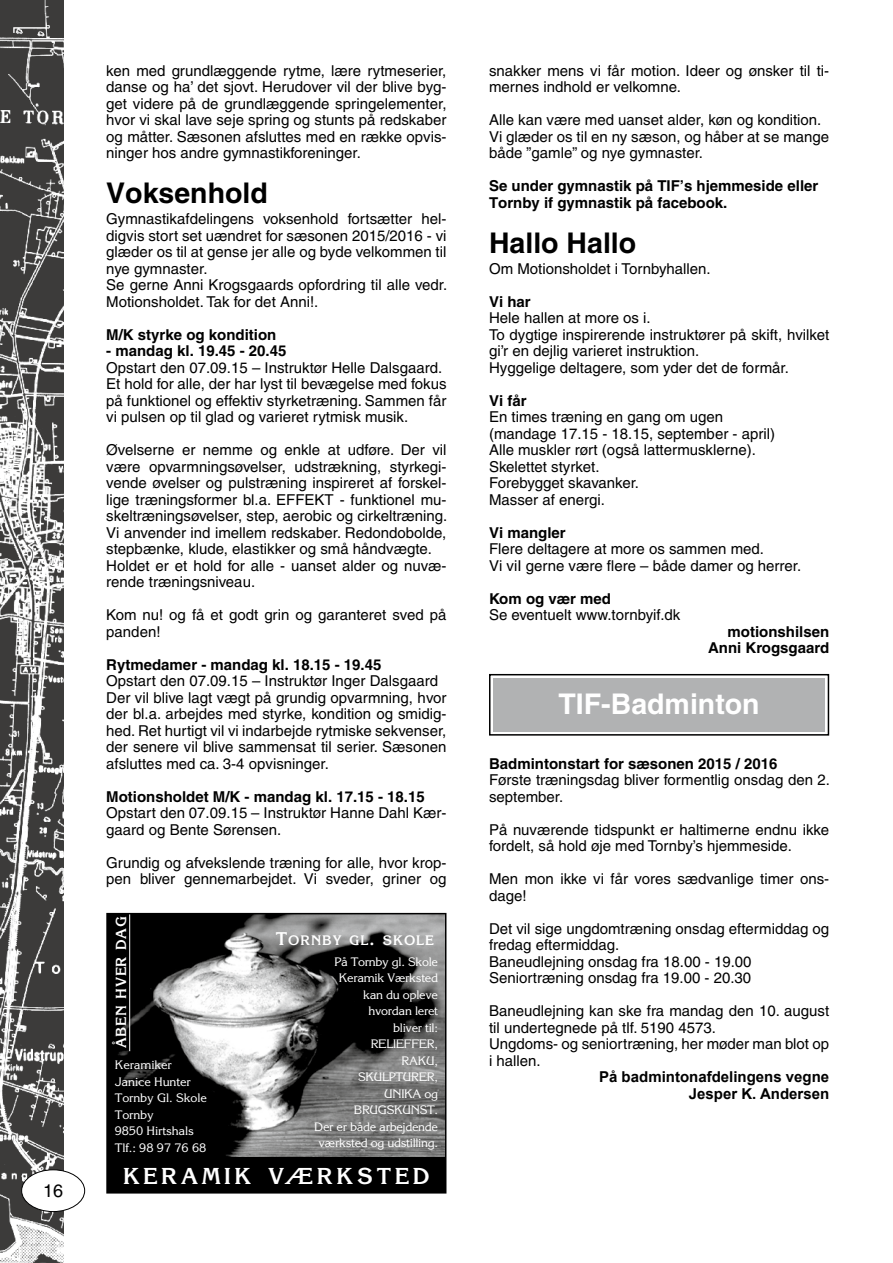
<style>
.page{position:relative;width:893px;height:1263px;background:#fff}
.page>*{position:absolute;margin:0;border:0;box-sizing:border-box;transform-origin:0 0}
.t1{font:700 28.5px "Helvetica";color:#000}
.t2{font:700 28.5px "Helvetica";color:#fff}
.t3{font:700 22.5px "Korinna";letter-spacing:.16em;color:#fff}
.t4{font:18px "Helvetica";color:#000}
.t5{font:15px/16.5px "Helvetica";color:#000}
.t6{font:700 15px/16.5px "Helvetica";color:#000}
.t7{font:700 15px/16.5px "Arial";color:#000;text-align:right}
.t8{font:700 14.25px "Korinna";letter-spacing:.05em;color:#fff}
.t9{font:700 13.5px "Korinna";letter-spacing:.065em;color:#fff}
.t10{font:12px/16.5px "Korinna";letter-spacing:-.025em;color:#fff;text-align:right}
.s1{font-size:18px}
</style>
<div class="page">
<img style="left:0;top:0;width:64px;height:1263px">
<div style="left:22px;top:1170px;width:63px;height:41px;background:#fff;border-radius:50%"></div>
<div style="left:21px;top:1169px;width:64px;height:43px;border:1px solid #000;border-radius:50%"></div>
<svg style="left:493px;top:731px;width:332px;height:1px"></svg>
<div style="left:489px;top:674px;width:340px;height:62px;border:2px solid #000"></div>
<div style="left:493px;top:678px;width:332px;height:53px;background:#b1b2b3"></div>
<img style="left:109px;top:916px;width:334px;height:241px">
<div style="left:107px;top:1157px;width:339px;height:36px;background:#000"></div>
<hr style="left:129px;top:914px;width:1px;height:137px;background:#fff">
<div style="left:106px;top:913px;width:340px;height:280px;border:2px solid #000"></div>
<p class="t4" style="left:43px;top:1180px;width:22px">16</p>
<p class="t5" style="left:106px;top:62px;width:342px;text-align:justify">ken med grundlæggende rytme, lære rytmeserier, danse og ha’ det sjovt. Herudover vil der blive byg&shy;get videre på de grundlæggende springelementer, hvor vi skal lave seje spring og stunts på redskaber og måtter. Sæsonen afsluttes med en række opvis&shy;ninger hos andre gymnastikforeninger.</p>
<h1 class="t1" style="left:106px;top:176px;width:163px">Voksenhold</h1>
<p class="t5" style="left:106px;top:210px;width:343px">Gymnastikafdelingens voksenhold fortsætter hel&shy;digvis stort set uændret for sæsonen 2015/2016 - vi glæder os til at gense jer alle og byde velkommen til nye gymnaster.<br>Se gerne Anni Krogsgaards opfordring til alle vedr.<br>Motionsholdet. Tak for det Anni!.</p>
<p class="t6" style="left:106px;top:326px;width:172px">M/K styrke og kondition</p>
<p class="t6" style="left:106px;top:342px;width:182px">- mandag kl. 19.45 - 20.45</p>
<p class="t5" style="left:106px;top:359px;width:342px">Opstart den 07.09.15 – Instruktør Helle Dalsgaard.<br>Et hold for alle, der har lyst til bevægelse med fokus på funktionel og effektiv styrketræning. Sammen får vi pulsen op til glad og varieret rytmisk musik.</p>
<p class="t5" style="left:106px;top:441px;width:343px">Øvelserne er nemme og enkle at udføre. Der vil være opvarmningsøvelser, udstrækning, styrkegi&shy;vende øvelser og pulstræning inspireret af forskel&shy;lige træningsformer bl.a. EFFEKT - funktionel mu&shy;skeltræningsøvelser, step, aerobic og cirkeltræning.<br>Vi anvender ind imellem redskaber. Redondobolde, stepbænke, klude, elastikker og små håndvægte.<br>Holdet er et hold for alle - uanset alder og nuvæ&shy;rende træningsniveau.</p>
<p class="t5" style="left:106px;top:606px;width:342px">Kom nu! og få et godt grin og garanteret sved på panden!</p>
<p class="t6" style="left:106px;top:656px;width:277px">Rytmedamer - mandag kl. 18.15 - 19.45</p>
<p class="t5" style="left:106px;top:672px;width:342px">Opstart den 07.09.15 – Instruktør Inger Dalsgaard Der vil blive lagt vægt på grundig opvarmning, hvor der bl.a. arbejdes med styrke, kondition og smidig&shy;hed. Ret hurtigt vil vi indarbejde rytmiske sekvenser, der senere vil blive sammensat til serier. Sæsonen afsluttes med ca. 3-4 opvisninger.</p>
<p class="t6" style="left:106px;top:788px;width:320px">Motionsholdet M/K - mandag kl. 17.15 - 18.15</p>
<p class="t5" style="left:106px;top:804px;width:342px">Opstart den 07.09.15 – Instruktør Hanne Dahl Kær&shy;gaard og Bente Sørensen.</p>
<p class="t5" style="left:106px;top:854px;width:342px">Grundig og afvekslende træning for alle, hvor krop&shy;pen bliver gennemarbejdet. Vi sveder, griner og</p>
<p class="t8" style="left:112px;top:1048px;width:133px;rotate:-90deg">ÅBEN HVER DAG</p>
<p class="t10" style="left:115px;top:1056px;width:94px;text-align:left">Keramiker<br>Janice Hunter<br>Tornby gl. Skole<br>Tornby<br>9850 Hirtshals<br>Tlf.: 98 97 76 68</p>
<p class="t9" style="left:276px;top:931px;width:159px"><span class="s1">T</span>ORNBY GL<span class="s1">.</span> SKOLE</p>
<p class="t10" style="left:314px;top:953px;width:125px">På Tornby gl. Skole<br>Keramik Værksted<br>kan du opleve<br>hvordan leret<br>bliver til:<br>RelieffeR,<br>RaKu,<br>SKulPTuReR,<br>uniKa og<br>BRugSKunST.<br>Der er både arbejdende værksted og udstilling.</p>
<h2 class="t3" style="left:123px;top:1162px;width:308px">KERAMIK VÆRKSTED</h2>
<p class="t5" style="left:489px;top:62px;width:342px">snakker mens vi får motion. Ideer og ønsker til ti&shy;mernes indhold er velkomne.</p>
<p class="t5" style="left:489px;top:111px;width:342px">Alle kan være med uanset alder, køn og kondition.<br>Vi glæder os til en ny sæson, og håber at se mange både ”gamle” og nye gymnaster.</p>
<p class="t6" style="left:489px;top:177px;width:331px">Se under gymnastik på TIF’s hjemmeside eller<br>Tornby if gymnastik på facebook.</p>
<h1 class="t1" style="left:489px;top:225px;width:149px">Hallo Hallo</h1>
<p class="t5" style="left:489px;top:260px;width:223px">Om Motionsholdet i Tornbyhallen.</p>
<p class="t6" style="left:489px;top:293px;width:43px">Vi har</p>
<p class="t5" style="left:489px;top:309px;width:342px">Hele hallen at more os i.<br>To dygtige inspirerende instruktører på skift, hvilket gi’r en dejlig varieret instruktion.<br>Hyggelige deltagere, som yder det de formår.</p>
<p class="t6" style="left:489px;top:392px;width:39px">Vi får</p>
<p class="t5" style="left:489px;top:408px;width:288px">En times træning en gang om ugen (mandage 17.15 - 18.15, september - april)<br>Alle muskler rørt (også lattermusklerne).<br>Skelettet styrket.<br>Forebygget skavanker.<br>Masser af energi.</p>
<p class="t6" style="left:489px;top:524px;width:78px">Vi mangler</p>
<p class="t5" style="left:489px;top:540px;width:314px">Flere deltagere at more os sammen med.<br>Vi viI gerne være flere – både damer og herrer.</p>
<p class="t6" style="left:489px;top:590px;width:123px">Kom og vær med</p>
<p class="t5" style="left:489px;top:606px;width:193px">Se eventuelt www.tornbyif.dk</p>
<p class="t6" style="left:708px;top:623px;width:123px;text-align:right">motionshilsen<br>Anni Krogsgaard</p>
<h1 class="t2" style="left:559px;top:686px;width:203px">TIF-Badminton</h1>
<p class="t6" style="left:489px;top:755px;width:290px">Badmintonstart for sæsonen 2015 / 2016</p>
<p class="t5" style="left:489px;top:771px;width:343px">Første træningsdag bliver formentlig onsdag den 2. september.</p>
<p class="t5" style="left:489px;top:821px;width:342px">På nuværende tidspunkt er haltimerne endnu ikke fordelt, så hold øje med Tornby’s hjemmeside.</p>
<p class="t5" style="left:489px;top:870px;width:342px">Men mon ikke vi får vores sædvanlige timer ons&shy;dage!</p>
<p class="t5" style="left:489px;top:920px;width:342px">Det vil sige ungdomtræning onsdag eftermiddag og fredag eftermiddag.<br>Baneudlejning onsdag fra 18.00 - 19.00<br>Seniortræning onsdag fra 19.00 - 20.30</p>
<p class="t5" style="left:489px;top:1002px;width:342px">Baneudlejning kan ske fra mandag den 10. august til undertegnede på tlf. 5190 4573.<br>Ungdoms- og seniortræning, her møder man blot op i hallen.</p>
<p class="t7" style="left:599px;top:1069px;width:232px">På badmintonafdelingens vegne<br>Jesper K. Andersen</p>
</div>
